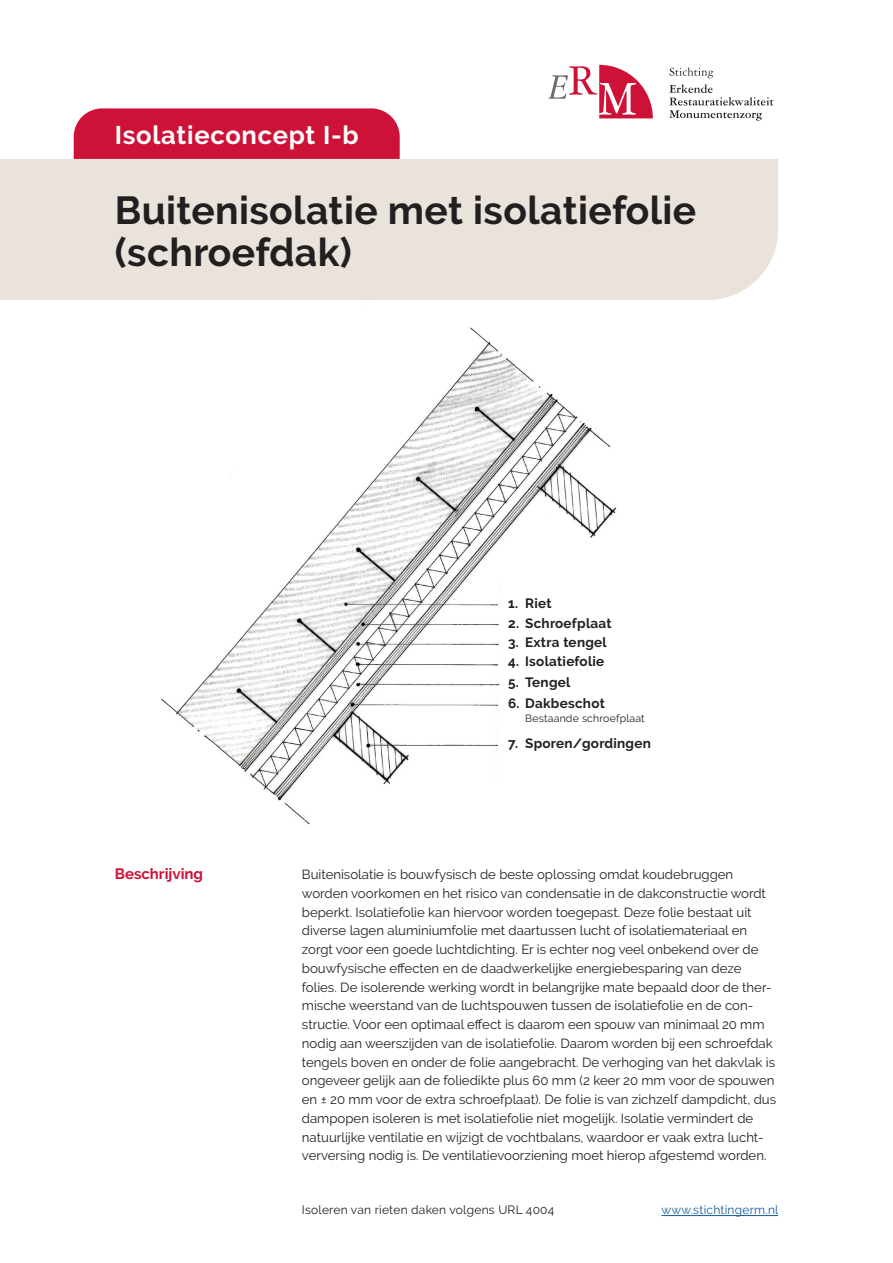
<style>
.page{position:relative;width:893px;height:1263px;background:#fff}
.page>*{position:absolute;margin:0;border:0;box-sizing:border-box;transform-origin:0 0}
.KOP_ISO{font:700 39px/42px "Raleway";letter-spacing:.01em;color:#231f20}
.t1{font:700 25.5px "Raleway";letter-spacing:.03em;color:#fff}
.PLAT{font:700 15px "Raleway";color:#cd1137}
.TEKST{font:700 13.5px "Raleway";letter-spacing:.02em;color:#231f20}
.PLAT-2{font:13.2px/18.8px "Raleway";color:#231f20}
.t2{font:12px "Raleway";letter-spacing:.02em;color:#231f20}
.t3{font:12px "Raleway";letter-spacing:.02em;color:#175d9e}
.SUBREGEL{font:10.5px "Raleway";letter-spacing:.02em;color:#231f20}
</style>
<div class="page">
<img style="left:161px;top:327px;width:456px;height:498px">
<div style="left:74px;top:108px;width:326px;height:51px;background:#cd1137"></div>
<div style="left:0;top:159px;width:778px;height:141px;background:#eae3dc"></div>
<svg style="left:549px;top:65px;width:104px;height:53px"></svg>
<div style="left:554px;top:107px;width:42px;height:12px;background:#fff"></div>
<svg style="left:669px;top:67px;width:105px;height:54px"></svg>
<div style="left:715px;top:58px;width:85px;height:24px;background:#fff"></div>
<hr style="left:661px;top:1215px;width:117px;height:1px;background:#175d9e">
<p class="t1" style="left:115px;top:120px;width:245px">Isolatieconcept I-b</p>
<p class="KOP_ISO" style="left:115px;top:189px;width:583px">Buitenisolatie met isolatiefolie (schroefdak)</p>
<p class="PLAT" style="left:115px;top:865px;width:90px">Beschrijving</p>
<p class="TEKST" style="left:508px;top:595px;width:45px">1. Riet</p>
<p class="TEKST" style="left:508px;top:615px;width:105px">2. Schroefplaat</p>
<p class="TEKST" style="left:508px;top:634px;width:100px">3. Extra tengel</p>
<p class="TEKST" style="left:508px;top:653px;width:98px">4. Isolatiefolie</p>
<p class="TEKST" style="left:508px;top:674px;width:64px">5. Tengel</p>
<p class="TEKST" style="left:508px;top:696px;width:98px">6. Dakbeschot</p>
<p class="SUBREGEL" style="left:525px;top:712px;width:121px">Bestaande schroefplaat</p>
<p class="TEKST" style="left:508px;top:736px;width:144px">7. Sporen/gordingen</p>
<p class="PLAT-2" style="left:302px;top:865px;width:476px">Buitenisolatie is bouwfysisch de beste oplossing omdat koudebruggen worden voorkomen en het risico van condensatie in de dakconstructie wordt beperkt. Isolatiefolie kan hiervoor worden toegepast. Deze folie bestaat uit diverse lagen aluminiumfolie met daartussen lucht of isolatiemateriaal en zorgt voor een goede luchtdichting. Er is echter nog veel onbekend over de bouwfysische effecten en de daadwerkelijke energiebesparing van deze folies. De isolerende werking wordt in belangrijke mate bepaald door de ther&shy;mische weerstand van de luchtspouwen tussen de isolatiefolie en de con&shy;structie. Voor een optimaal effect is daarom een spouw van minimaal 20 mm nodig aan weerszijden van de isolatiefolie. Daarom worden bij een schroefdak tengels boven en onder de folie aangebracht. De verhoging van het dakvlak is ongeveer gelijk aan de foliedikte plus 60 mm (2 keer 20 mm voor de spouwen en ± 20 mm voor de extra schroefplaat). De folie is van zichzelf dampdicht, dus dampopen isoleren is met isolatiefolie niet mogelijk. Isolatie vermindert de</p>
<p class="PLAT-2" style="left:302px;top:1127px;width:466px">natuurlijke ventilatie en wijzigt de vochtbalans, waardoor er vaak extra lucht&shy;verversing nodig is. De ventilatievoorziening moet hierop afgestemd worden.</p>
<p class="t2" style="left:302px;top:1202px;width:254px">Isoleren van rieten daken volgens URL 4004</p>
<p class="t3" style="left:661px;top:1202px;width:119px">www.stichtingerm.nl</p>
</div>
